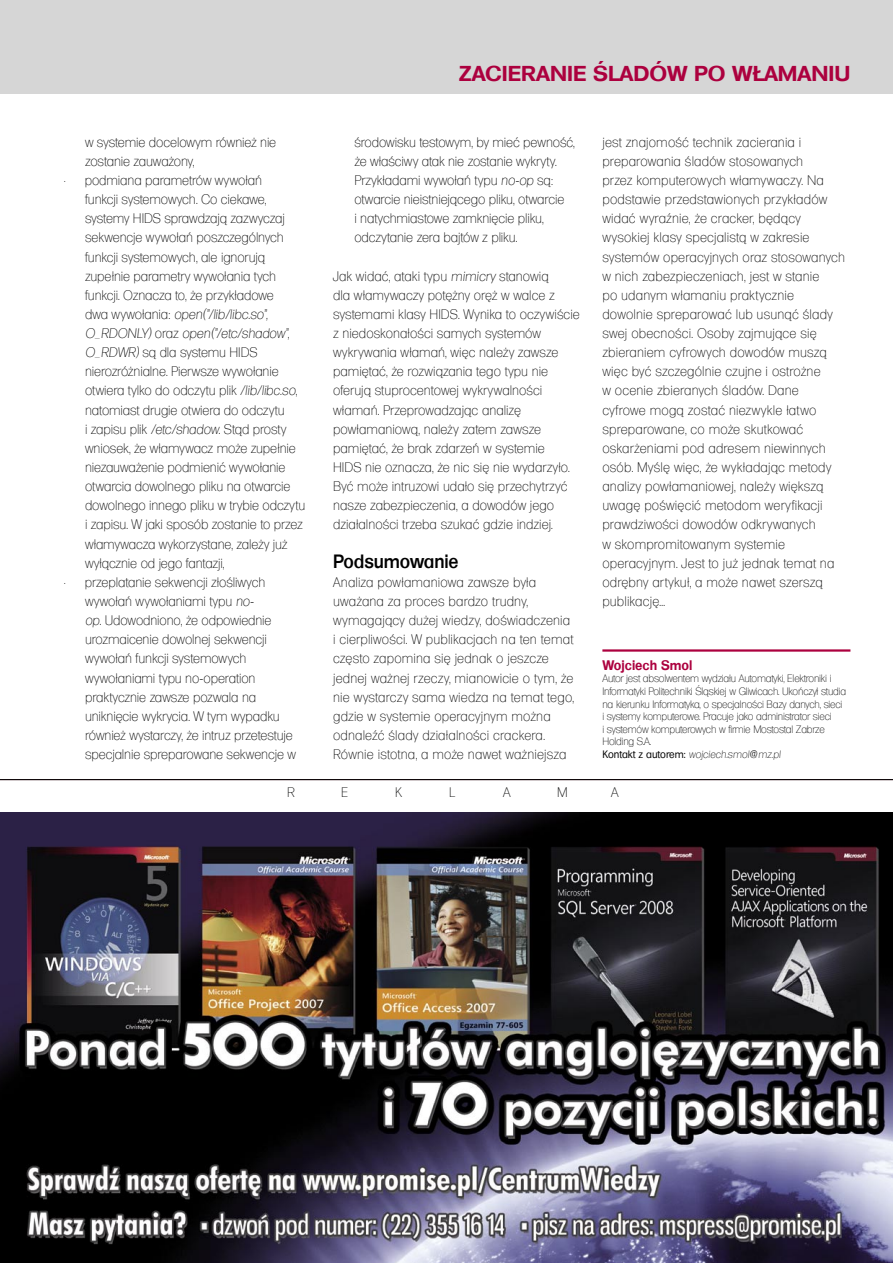
<style>
.page{position:relative;width:893px;height:1263px;background:#fff}
.page>*{position:absolute;margin:0;border:0;box-sizing:border-box;transform-origin:0 0}
.t1{font:700 21px "Formula Serial Pl";color:#ac003e;scale:1.1 1}
.t2{font:500 18.75px "Formula Serial Pl";letter-spacing:-.01em;color:#000}
.t3{font:200 13.5px/19.2px "Formula Serial Pl";letter-spacing:.005em;color:#000}
.t4{font:700 13.5px "Formula Serial Pl";color:#ac003e}
.t5{font:200 10.5px/12.6px "Formula Serial Pl";letter-spacing:-.02em;color:#000}
.s1{font-style:italic}
.s2{font-weight:400}
</style>
<div class="page">
<div style="left:0;top:0;width:893px;height:94px;background:#d6d6d6"></div>
<hr style="left:602px;top:649px;width:248px;height:3px;background:#ac003e">
<img style="left:0;top:812px;width:893px;height:451px">
<hr style="left:0;top:779px;width:893px;height:1px;background:#000">
<p class="t3" style="left:85px;top:131px;width:193px">w systemie docelowym również nie zostanie zauważony,</p>
<p class="t3" style="left:85px;top:169px;width:222px;text-indent:-21px">• podmiana parametrów wywołań<br>funkcji systemowych. Co ciekawe, systemy HIDS sprawdzają zazwyczaj sekwencje wywołań poszczególnych funkcji systemowych, ale ignorują zupełnie parametry wywołania tych funkcji. Oznacza to, że przykładowe<br>dwa wywołania: <span class="s1">open("/lib/libc.so", O_RDONLY)</span> oraz <span class="s1">open("/etc/shadow", O_RDWR)</span> są dla systemu HIDS nierozróżnialne. Pierwsze wywołanie otwiera tylko do odczytu plik <span class="s1">/lib/libc.so</span>, natomiast drugie otwiera do odczytu<br>i zapisu plik <span class="s1">/etc/shadow</span>. Stąd prosty wniosek, że włamywacz może zupełnie niezauważenie podmienić wywołanie otwarcia dowolnego pliku na otwarcie dowolnego innego pliku w trybie odczytu i zapisu. W jaki sposób zostanie to przez włamywacza wykorzystane, zależy już wyłącznie od jego fantazji,</p>
<p class="t3" style="left:85px;top:571px;width:212px;text-indent:-21px">• przeplatanie sekwencji złośliwych wywołań wywołaniami typu <span class="s1">no-<br>op</span>. Udowodniono, że odpowiednie urozmaicenie dowolnej sekwencji wywołań funkcji systemowych wywołaniami typu no-operation praktycznie zawsze pozwala na uniknięcie wykrycia. W tym wypadku również wystarczy, że intruz przetestuje specjalnie spreparowane sekwencje w</p>
<h1 class="t1" style="left:459px;top:59px;width:358px">ZACIERANIE ŚLADÓW PO WŁAMANIU</h1>
<p class="t3" style="left:354px;top:131px;width:222px">środowisku testowym, by mieć pewność, że właściwy atak nie zostanie wykryty.<br>Przykładami wywołań typu <span class="s1">no-op</span> są: otwarcie nieistniejącego pliku, otwarcie<br>i natychmiastowe zamknięcie pliku, odczytanie zera bajtów z pliku.</p>
<p class="t3" style="left:333px;top:265px;width:248px">Jak widać, ataki typu <span class="s1">mimicry</span> stanowią<br>dla włamywaczy potężny oręż w walce z systemami klasy HIDS. Wynika to oczywiście z niedoskonałości samych systemów wykrywania włamań, więc należy zawsze pamiętać, że rozwiązania tego typu nie oferują stuprocentowej wykrywalności włamań. Przeprowadzając analizę powłamaniową, należy zatem zawsze pamiętać, że brak zdarzeń w systemie<br>HIDS nie oznacza, że nic się nie wydarzyło.<br>Być może intruzowi udało się przechytrzyć nasze zabezpieczenia, a dowodów jego działalności trzeba szukać gdzie indziej.</p>
<h2 class="t2" style="left:333px;top:549px;width:127px">Podsumowanie</h2>
<p class="t3" style="left:333px;top:571px;width:243px">Analiza powłamaniowa zawsze była uważana za proces bardzo trudny, wymagający dużej wiedzy, doświadczenia i cierpliwości. W publikacjach na ten temat często zapomina się jednak o jeszcze jednej ważnej rzeczy, mianowicie o tym, że nie wystarczy sama wiedza na temat tego, gdzie w systemie operacyjnym można odnaleźć ślady działalności crackera.<br>Równie istotna, a może nawet ważniejsza</p>
<p class="t3" style="left:602px;top:131px;width:244px">jest znajomość technik zacierania i preparowania śladów stosowanych<br>przez komputerowych włamywaczy. Na podstawie przedstawionych przykładów widać wyraźnie, że cracker, będący wysokiej klasy specjalistą w zakresie systemów operacyjnych oraz stosowanych w nich zabezpieczeniach, jest w stanie<br>po udanym włamaniu praktycznie dowolnie spreparować lub usunąć ślady swej obecności. Osoby zajmujące się zbieraniem cyfrowych dowodów muszą więc być szczególnie czujne i ostrożne<br>w ocenie zbieranych śladów. Dane cyfrowe mogą zostać niezwykle łatwo spreparowane, co może skutkować oskarżeniami pod adresem niewinnych osób. Myślę więc, że wykładając metody analizy powłamaniowej, należy większą uwagę poświęcić metodom weryfikacji prawdziwości dowodów odkrywanych<br>w skompromitowanym systemie operacyjnym. Jest to już jednak temat na odrębny artykuł, a może nawet szerszą publikację...</p>
<p class="t4" style="left:602px;top:656px;width:92px">Wojciech Smol</p>
<p class="t5" style="left:602px;top:671px;width:245px">Autor jest absolwentem wydziału Automatyki, Elektroniki i Informatyki Politechniki Śląskiej w Gliwicach. Ukończył studia na kierunku Informatyka, o specjalności Bazy danych, sieci i systemy komputerowe. Pracuje jako administrator sieci<br>i systemów komputerowych w firmie Mostostal Zabrze Holding S.A.<br><span class="s2">Kontakt z autorem:</span> <span class="s1">wojciech.smol@mz.pl</span></p>
<p class="t3" style="left:287px;top:782px;width:9px">R</p>
<p class="t3" style="left:341px;top:782px;width:9px">E</p>
<p class="t3" style="left:395px;top:782px;width:8px">K</p>
<p class="t3" style="left:449px;top:782px;width:8px">L</p>
<p class="t3" style="left:503px;top:782px;width:9px">A</p>
<p class="t3" style="left:557px;top:782px;width:12px">M</p>
<p class="t3" style="left:611px;top:782px;width:9px">A</p>
</div>
